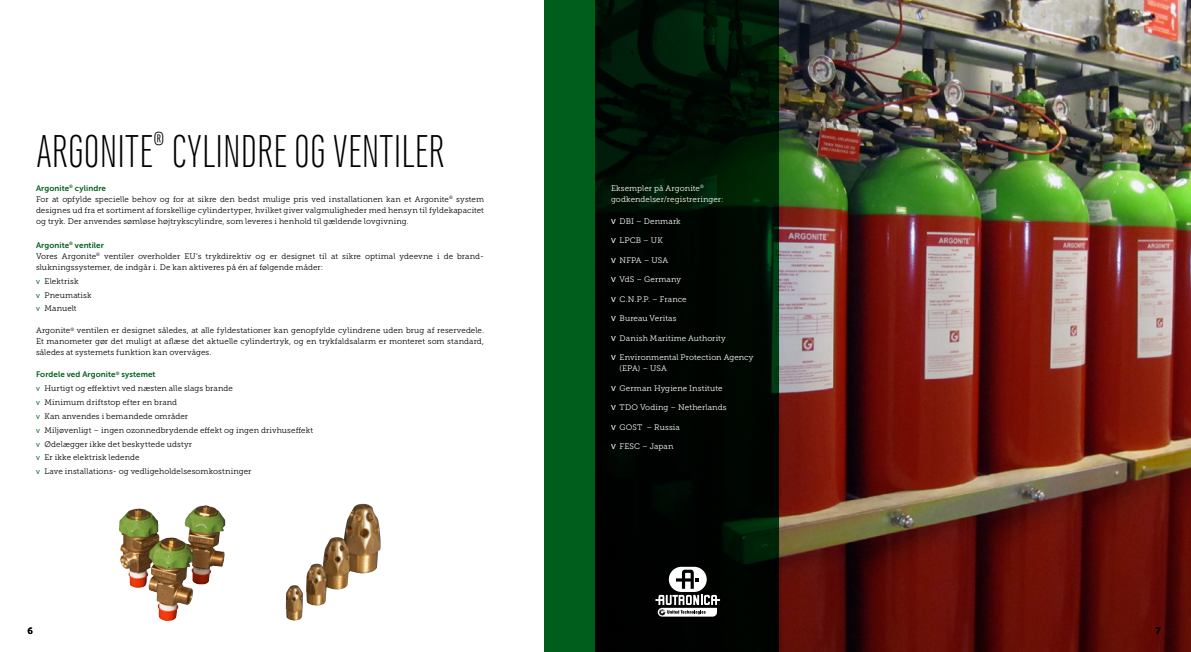
<style>
.page{position:relative;width:1191px;height:652px;background:#fff}
.page>*{position:absolute;margin:0;border:0;box-sizing:border-box;transform-origin:0 0}
.Heading_48_pt{font:300 48px "Marianina Cn FY";color:#000}
.t1{font:9px "Museo Sans 700";color:#000}
.Brødtekst_8_pt{font:8px/11px "Museo Slab 300";letter-spacing:.01em;color:#000;text-align:justify}
.Tekstutdrag_10_pt{font:8px/11px "Museo Slab 300";letter-spacing:.015em;color:#fff}
.Subheading{font:8px "Museo Sans 700";letter-spacing:.01em;color:#005e1d}
.s1{font-family:"Ebrima";color:#005e1d}
.s2{font-family:"Ebrima";font-size:10px}
</style>
<div class="page">
<img style="left:779px;top:0;width:412px;height:652px">
<svg style="left:544px;top:0;width:235px;height:652px;background:#001d08"></svg>
<img style="left:306px;top:504px;width:72px;height:102px">
<img style="left:119px;top:505px;width:87px;height:116px">
<div style="left:669px;top:567px;width:37px;height:25px;background:#fff;border-radius:13px"></div>
<svg style="left:676px;top:570px;width:22px;height:19px"></svg>
<svg style="left:655px;top:595px;width:65px;height:22px"></svg>
<p class="Heading_48_pt" style="left:36px;top:125px;width:410px">ARGONITE<sup>®</sup> CYLINDRE OG VENTILER</p>
<p class="Subheading" style="left:36px;top:183px;width:72px">Argonite<sup>®</sup> cylindre</p>
<p class="Brødtekst_8_pt" style="left:36px;top:193px;width:449px">For at opfylde specielle behov og for at sikre den bedst mulige pris ved installationen kan et Argonite<sup>®</sup> system designes ud fra et sortiment af forskellige cylindertyper, hvilket giver valgmuligheder med hensyn til fyldekapacitet og tryk. Der anvendes sømløse højtrykscylindre, som leveres i henhold til gældende lovgivning.</p>
<p class="Subheading" style="left:36px;top:241px;width:69px">Argonite<sup>®</sup> ventiler</p>
<p class="Brødtekst_8_pt" style="left:36px;top:251px;width:449px">Vores Argonite<sup>®</sup> ventiler overholder EU’s trykdirektiv og er designet til at sikre optimal ydeevne i de brand&shy;slukningssystemer, de indgår i. De kan aktiveres på én af følgende måder:</p>
<p class="Brødtekst_8_pt" style="left:36px;top:276px;width:44px"><span class="s1">v</span> Elektrisk</p>
<p class="Brødtekst_8_pt" style="left:36px;top:289px;width:57px"><span class="s1">v</span> Pneumatisk</p>
<p class="Brødtekst_8_pt" style="left:36px;top:303px;width:42px"><span class="s1">v</span> Manuelt</p>
<p class="Brødtekst_8_pt" style="left:36px;top:325px;width:449px">Argonite<sup>®</sup> ventilen er designet således, at alle fyldestationer kan genopfylde cylindrene uden brug af reservedele.<br>Et manometer gør det muligt at aflæse det aktuelle cylindertryk, og en trykfaldsalarm er monteret som standard, således at systemets funktion kan overvåges.</p>
<p class="Subheading" style="left:36px;top:370px;width:121px">Fordele ved Argonite<sup>®</sup> systemet</p>
<p class="Brødtekst_8_pt" style="left:36px;top:383px;width:198px"><span class="s1">v</span> Hurtigt og effektivt ved næsten alle slags brande</p>
<p class="Brødtekst_8_pt" style="left:36px;top:397px;width:143px"><span class="s1">v</span> Minimum driftstop efter en brand</p>
<p class="Brødtekst_8_pt" style="left:36px;top:411px;width:154px"><span class="s1">v</span> Kan anvendes i bemandede områder</p>
<p class="Brødtekst_8_pt" style="left:36px;top:425px;width:279px"><span class="s1">v</span> Miljøvenligt – ingen ozonnedbrydende effekt og ingen drivhuseffekt</p>
<p class="Brødtekst_8_pt" style="left:36px;top:438px;width:158px"><span class="s1">v</span> Ødelægger ikke det beskyttede udstyr</p>
<p class="Brødtekst_8_pt" style="left:36px;top:452px;width:105px"><span class="s1">v</span> Er ikke elektrisk ledende</p>
<p class="Brødtekst_8_pt" style="left:36px;top:466px;width:217px"><span class="s1">v</span> Lave installations- og vedligeholdelsesomkostninger</p>
<p class="Tekstutdrag_10_pt" style="left:611px;top:182px;width:94px">Eksempler på Argonite<sup>®</sup></p>
<p class="Tekstutdrag_10_pt" style="left:611px;top:193px;width:114px">godkendelser/registreringer:</p>
<p class="Tekstutdrag_10_pt" style="left:611px;top:215px;width:71px"><span class="s2">v</span> DBI – Denmark</p>
<p class="Tekstutdrag_10_pt" style="left:611px;top:235px;width:53px"><span class="s2">v</span> LPCB – UK</p>
<p class="Tekstutdrag_10_pt" style="left:611px;top:254px;width:59px"><span class="s2">v</span> NFPA – USA</p>
<p class="Tekstutdrag_10_pt" style="left:611px;top:274px;width:72px"><span class="s2">v</span> VdS – Germany</p>
<p class="Tekstutdrag_10_pt" style="left:611px;top:293px;width:77px"><span class="s2">v</span> C.N.P.P. – France</p>
<p class="Tekstutdrag_10_pt" style="left:611px;top:313px;width:67px"><span class="s2">v</span> Bureau Veritas</p>
<p class="Tekstutdrag_10_pt" style="left:611px;top:332px;width:116px"><span class="s2">v</span> Danish Maritime Authority</p>
<p class="Tekstutdrag_10_pt" style="left:619px;top:352px;width:135px;text-indent:-9px"><span class="s2">v</span> Environmental Protection Agency (EPA) – USA</p>
<p class="Tekstutdrag_10_pt" style="left:611px;top:382px;width:113px"><span class="s2">v</span> German Hygiene Institute</p>
<p class="Tekstutdrag_10_pt" style="left:611px;top:402px;width:117px"><span class="s2">v</span> TDO Voding – Netherlands</p>
<p class="Tekstutdrag_10_pt" style="left:611px;top:421px;width:70px"><span class="s2">v</span> GOST – Russia</p>
<p class="Tekstutdrag_10_pt" style="left:611px;top:441px;width:64px"><span class="s2">v</span> FESC – Japan</p>
<p class="t1" style="left:28px;top:626px;width:7px">6</p>
<p class="t1" style="left:1156px;top:626px;width:6px">7</p>
</div>
